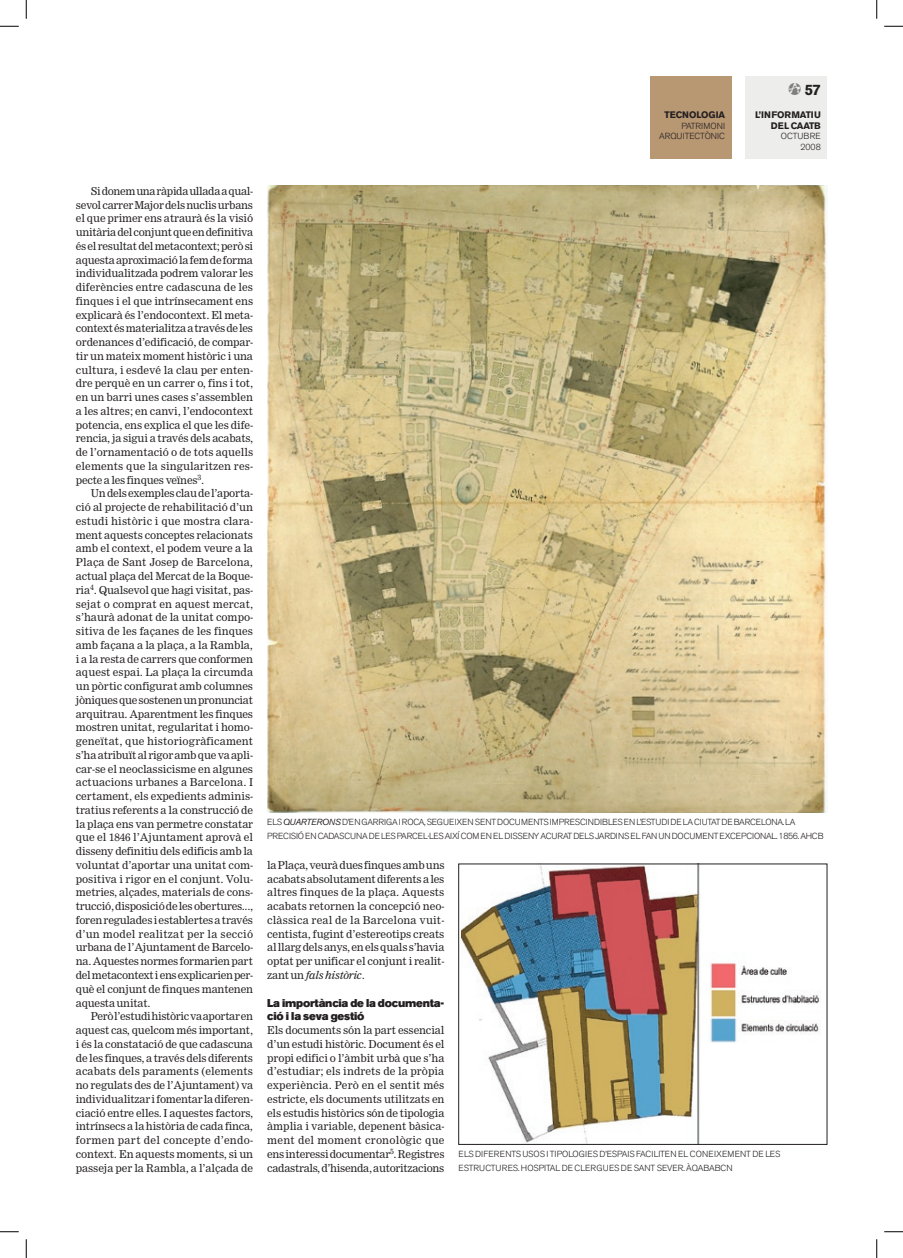
<style>
.page{position:relative;width:903px;height:1258px;background:#fff}
.page>*{position:absolute;margin:0;border:0;box-sizing:border-box;transform-origin:0 0}
.t1{font:700 15px "Akzidenz Grotesk BE";color:#231f20}
.tit_txt_inf{font:11.25px/13.8px "Akzidenz Grotesk BE Super";letter-spacing:-.015em;color:#231f20}
.txt_inf{font:10.62px/13.8px "Clarion";letter-spacing:-.005em;color:#231f20;text-align:justify}
.txt_inf_1er_paragraf{font:10.62px/13.8px "Clarion";letter-spacing:-.02em;color:#231f20;text-align:justify}
.t2{font:700 9.38px "Akzidenz Grotesk BE";letter-spacing:-.005em;color:#231f20}
.PEU_DE_FOTO{font:300 8.75px/13.8px "Akzidenz Grotesk BE";letter-spacing:-.015em;color:#231f20}
.PEU_DE_FOTO-2{font:300 8.75px/13.8px "Akzidenz Grotesk BE";letter-spacing:.005em;color:#231f20}
.PEU_DE_FOTO-3{font:300 8.75px "Akzidenz Grotesk BE";letter-spacing:.015em;color:#231f20}
.s1{font-family:"CAAT";font-weight:400;color:#808080}
.s2{font-weight:400;font-style:italic}
.s3{font-style:italic}
</style>
<div class="page">
<div style="left:746px;top:76px;width:81px;height:82px;background:#ededeb"></div>
<div style="left:650px;top:76px;width:81px;height:82px;background:#b89773"></div>
<img style="left:267px;top:186px;width:560px;height:626px">
<img style="left:461px;top:865px;width:359px;height:277px">
<svg style="left:0;top:25px;width:19px;height:2px"></svg>
<svg style="left:884px;top:25px;width:19px;height:2px"></svg>
<svg style="left:0;top:1231px;width:19px;height:1px"></svg>
<svg style="left:884px;top:1231px;width:19px;height:1px"></svg>
<svg style="left:25px;top:0;width:2px;height:19px"></svg>
<svg style="left:25px;top:1239px;width:2px;height:18px"></svg>
<svg style="left:876px;top:0;width:1px;height:19px"></svg>
<svg style="left:876px;top:1239px;width:1px;height:18px"></svg>
<p class="t2" style="left:665px;top:109px;width:57px">TECNOLOGIA</p>
<p class="PEU_DE_FOTO" style="left:681px;top:119px;width:11px">PATRIMONI</p>
<p class="PEU_DE_FOTO" style="left:659px;top:130px;width:7px">ARQUITECTÒNIC</p>
<p class="PEU_DE_FOTO" style="left:664px;top:119px;width:63px">REHABILITACIÓ</p>
<p class="t1" style="left:789px;top:81px;width:34px"><span class="s1">c</span> 57</p>
<p class="t2" style="left:755px;top:109px;width:67px">L’INFORMATI U</p>
<p class="t2" style="left:771px;top:120px;width:51px">DEL CAATB</p>
<p class="PEU_DE_FOTO-3" style="left:781px;top:131px;width:41px">OCTUBRE</p>
<p class="PEU_DE_FOTO" style="left:801px;top:140px;width:22px">2008</p>
<p class="txt_inf" style="left:76px;top:184px;width:179px;text-indent:15px">Si donem una ràpida ullada a qual&shy;sevol carrer Major dels nuclis urbans el que primer ens atraurà és la visió unitària del conjunt que en definitiva és el resultat del metacontext; però si aquesta aproximació la fem de forma individualitzada podrem valorar les diferències entre cadascuna de les finques i el que intrínsecament ens explicarà és l’endocontext. El meta&shy;context és materialitza a través de les ordenances d’edificació, de compar&shy;tir un mateix moment històric i una cultura, i esdevé la clau per enten&shy;dre perquè en un carrer o, fins i tot, en un barri unes cases s’assemblen a les altres; en canvi, l’endocontext potencia, ens explica el que les dife&shy;rencia, ja sigui a través dels acabats, de l’ornamentació o de tots aquells elements que la singularitzen res&shy;pecte a les finques veïnes<sup>3</sup>.</p>
<p class="txt_inf" style="left:76px;top:486px;width:179px;text-indent:15px">Un dels exemples clau de l’aporta&shy;ció al projecte de rehabilitació d’un estudi històric i que mostra clara&shy;ment aquests conceptes relacionats amb el context, el podem veure a la Plaça de Sant Josep de Barcelona, actual plaça del Mercat de la Boque&shy;ria<sup>4</sup>. Qualsevol que hagi visitat, pas&shy;sejat o comprat en aquest mercat, s’haurà adonat de la unitat compo&shy;sitiva de les façanes de les finques amb façana a la plaça, a la Rambla, i a la resta de carrers que conformen aquest espai. La plaça la circumda un pòrtic configurat amb columnes jòniques que sostenen un pronunciat arquitrau. Aparentment les finques mostren unitat, regularitat i homo&shy;geneïtat, que historiogràficament s’ha atribuït al rigor amb que va apli&shy;car-se el neoclassicisme en algunes actuacions urbanes a Barcelona. I certament, els expedients adminis&shy;tratius referents a la construcció de la plaça ens van permetre constatar que el 1846 l’Ajuntament aprovà el disseny definitiu dels edificis amb la voluntat d’aportar una unitat com&shy;positiva i rigor en el conjunt. Volu&shy;metries, alçades, materials de cons&shy;trucció, disposició de les obertures..., foren regulades i establertes a través d’un model realitzat per la secció urbana de l’Ajuntament de Barcelo&shy;na. Aquestes normes formarien part del metacontext i ens explicarien per&shy;què el conjunt de finques mantenen aquesta unitat.</p>
<p class="txt_inf" style="left:76px;top:1009px;width:179px;text-indent:15px">Però l’estudi històric va aportar en aquest cas, quelcom més important, i és la constatació de que cadascuna de les finques, a través dels diferents acabats dels paraments (elements no regulats des de l’Ajuntament) va individualitzar i fomentar la diferen&shy;ciació entre elles. I aquestes factors, intrínsecs a la història de cada finca, formen part del concepte d’endo&shy;context. En aquests moments, si un passeja per la Rambla, a l’alçada de</p>
<p class="PEU_DE_FOTO" style="left:267px;top:815px;width:540px">ELS <span class="s2">QUARTERONS</span>D’EN GARRIGA I ROCA, SEGUEIXEN SENT DOCUMENTS IMPRESCIND IBLES EN L’ESTUD I D E LA CIUTAT D E BARCELONA. LA<br>PRECISIÓ EN CADASCUNA D E LES PARCEL·LES AIXÍ COM EN EL D ISSENY ACURAT D ELS JARD INS EL FAN UN DOCUMENT EXCEPCIONAL. 1856. AHCB</p>
<p class="txt_inf" style="left:267px;top:858px;width:179px">la Plaça, veurà dues finques amb uns acabats absolutament diferents a les altres finques de la plaça. Aquests acabats retornen la concepció neo&shy;clàssica real de la Barcelona vuit&shy;centista, fugint d’estereotips creats al llarg dels anys, en els quals s’havia optat per unificar el conjunt i realit&shy;zant un <span class="s3">fals històric</span>.</p>
<p class="tit_txt_inf" style="left:267px;top:995px;width:179px">La importància de la documenta&shy;ció i la seva gestió</p>
<p class="txt_inf_1er_paragraf" style="left:267px;top:1023px;width:179px">Els documents són la part essencial d’un estudi històric. Document és el propi edifici o l’àmbit urbà que s’ha d’estudiar; els indrets de la pròpia experiència. Però en el sentit més estricte, els documents utilitzats en els estudis històrics són de tipologia àmplia i variable, depenent bàsica&shy;ment del moment cronològic que ens interessi documentar<sup>5</sup>. Registres cadastrals, d’hisenda, autoritzacions</p>
<p class="PEU_DE_FOTO-2" style="left:459px;top:1147px;width:323px">ELS DIFERENTS USOS I TIPOLOGIES D’ESPAIS FACILITEN EL CONEIXEMENT D E LES<br>ESTRUCTURES. H OSPITAL D E CLERGUES D E SANT SEVER. ÀQABABCN</p>
</div>
